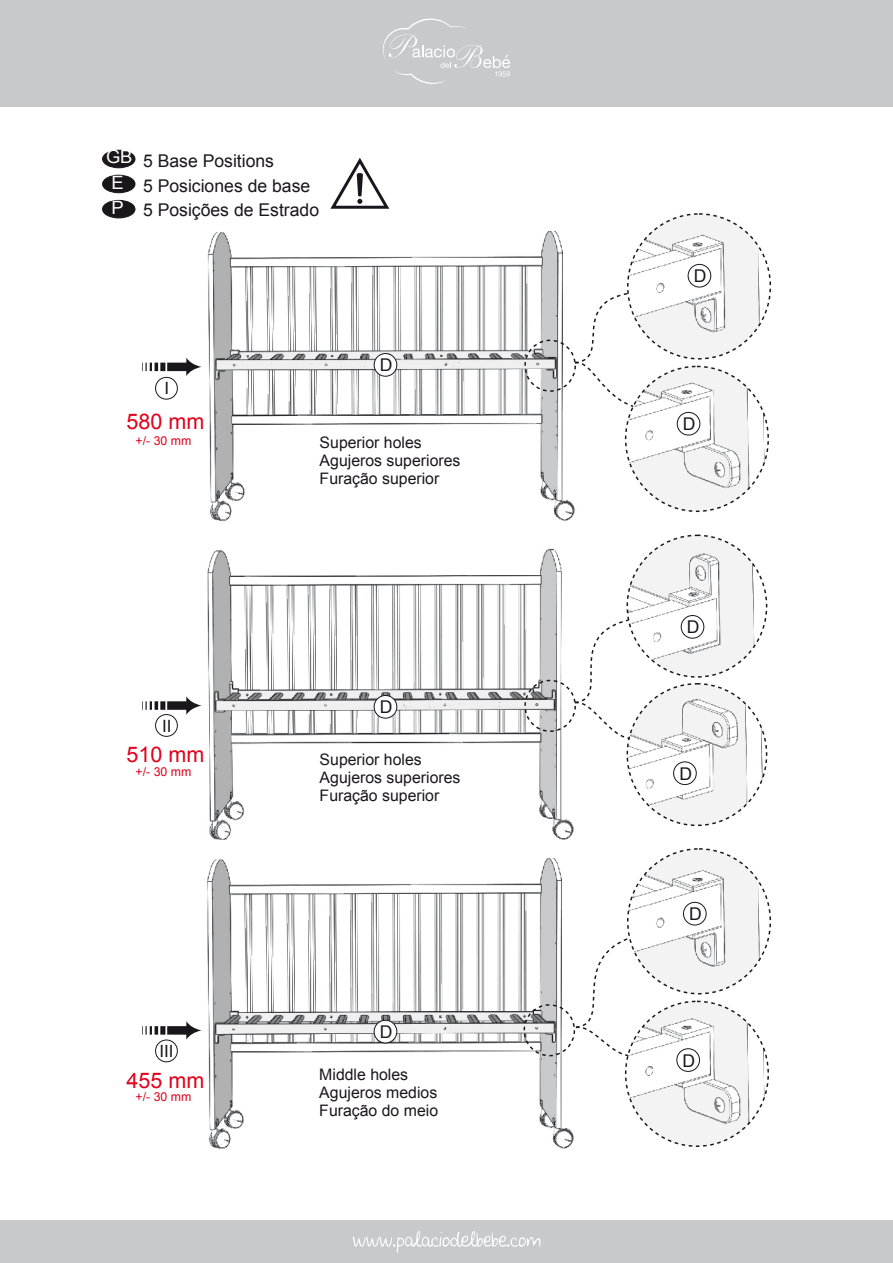
<style>
.page{position:relative;width:893px;height:1263px;background:#fff}
.page>*{position:absolute;margin:0;border:0;box-sizing:border-box;transform-origin:0 0}
.t1{font:21.6px "Arial";color:#e2001a}
.t2{font:18.3px/25.2px "Arial";color:#fff;text-align:center}
.t3{font:17.55px/24.6px "Arial";color:#1a171c}
.t4{font:16.95px "Arial";color:#1a171c}
.t5{font:15.9px/17.7px "Arial";color:#1a171c}
.t6{font:12.3px "Arial";color:#e2001a}
</style>
<div class="page">
<div style="left:0;top:0;width:893px;height:106px;background:#c8c9ca"></div>
<div style="left:0;top:1220px;width:893px;height:43px;background:#c8c9ca"></div>
<svg style="left:352px;top:1231px;width:188px;height:22px"></svg>
<svg style="left:383px;top:19px;width:127px;height:65px"></svg>
<img style="left:201px;top:858px;width:373px;height:292px">
<svg style="left:330px;top:158px;width:60px;height:51px"></svg>
<div style="left:103px;top:150px;width:32px;height:18px;background:#1a171c;border-radius:50%"></div>
<div style="left:102px;top:150px;width:33px;height:18px;border:1px solid #1a171c;border-radius:50%"></div>
<div style="left:103px;top:175px;width:32px;height:18px;background:#1a171c;border-radius:50%"></div>
<div style="left:102px;top:175px;width:33px;height:18px;border:1px solid #1a171c;border-radius:50%"></div>
<div style="left:103px;top:200px;width:32px;height:18px;background:#1a171c;border-radius:50%"></div>
<div style="left:102px;top:200px;width:33px;height:18px;border:1px solid #1a171c;border-radius:50%"></div>
<img style="left:201px;top:548px;width:373px;height:292px">
<img style="left:201px;top:231px;width:374px;height:291px">
<div style="left:523px;top:1004px;width:52px;height:52px;border:1px dashed #1a171c;border-radius:50%"></div>
<div style="left:524px;top:680px;width:52px;height:52px;border:1px dashed #1a171c;border-radius:50%"></div>
<svg style="left:568px;top:936px;width:60px;height:121px"></svg>
<svg style="left:562px;top:618px;width:65px;height:122px"></svg>
<svg style="left:142px;top:1021px;width:59px;height:18px"></svg>
<img style="left:626px;top:1001px;width:142px;height:145px">
<img style="left:628px;top:849px;width:142px;height:145px">
<img style="left:627px;top:535px;width:140px;height:141px">
<img style="left:627px;top:684px;width:140px;height:141px">
<img style="left:628px;top:214px;width:142px;height:144px">
<svg style="left:142px;top:696px;width:59px;height:19px"></svg>
<svg style="left:142px;top:358px;width:59px;height:18px"></svg>
<div style="left:524px;top:340px;width:52px;height:52px;border:1px dashed #1a171c;border-radius:50%"></div>
<svg style="left:569px;top:292px;width:66px;height:116px"></svg>
<img style="left:626px;top:366px;width:142px;height:145px">
<div style="left:374px;top:354px;width:23px;height:22px;background:#fff;border-radius:50%"></div>
<div style="left:374px;top:353px;width:23px;height:24px;border:1px solid #1a171c;border-radius:50%"></div>
<div style="left:374px;top:695px;width:23px;height:23px;background:#fff;border-radius:50%"></div>
<div style="left:374px;top:695px;width:23px;height:23px;border:1px solid #1a171c;border-radius:50%"></div>
<div style="left:374px;top:1020px;width:23px;height:23px;background:#fff;border-radius:50%"></div>
<div style="left:374px;top:1020px;width:23px;height:23px;border:1px solid #1a171c;border-radius:50%"></div>
<div style="left:688px;top:264px;width:23px;height:23px;background:#fff;border-radius:50%"></div>
<div style="left:688px;top:264px;width:23px;height:23px;border:1px solid #1a171c;border-radius:50%"></div>
<div style="left:677px;top:412px;width:23px;height:23px;background:#fff;border-radius:50%"></div>
<div style="left:677px;top:412px;width:23px;height:23px;border:1px solid #1a171c;border-radius:50%"></div>
<div style="left:681px;top:615px;width:23px;height:23px;background:#fff;border-radius:50%"></div>
<div style="left:681px;top:615px;width:23px;height:24px;border:1px solid #1a171c;border-radius:50%"></div>
<div style="left:674px;top:762px;width:22px;height:22px;background:#fff;border-radius:50%"></div>
<div style="left:673px;top:761px;width:24px;height:24px;border:1px solid #1a171c;border-radius:50%"></div>
<div style="left:683px;top:902px;width:23px;height:23px;background:#fff;border-radius:50%"></div>
<div style="left:683px;top:902px;width:23px;height:23px;border:1px solid #1a171c;border-radius:50%"></div>
<div style="left:677px;top:1049px;width:22px;height:22px;background:#fff;border-radius:50%"></div>
<div style="left:676px;top:1048px;width:24px;height:24px;border:1px solid #1a171c;border-radius:50%"></div>
<div style="left:155px;top:377px;width:23px;height:23px;border:1px solid #1a171c;border-radius:50%"></div>
<div style="left:155px;top:714px;width:23px;height:23px;border:1px solid #1a171c;border-radius:50%"></div>
<div style="left:155px;top:1040px;width:23px;height:22px;border:1px solid #1a171c;border-radius:50%"></div>
<p class="t2" style="left:106px;top:144px;width:28px">GB<br>E<br>P</p>
<p class="t3" style="left:143px;top:149px;width:178px">5 Base Positions<br>5 Posiciones de base<br>5 Posições de Estrado</p>
<p class="t4" style="left:164px;top:377px;width:6px">I</p>
<h1 class="t1" style="left:127px;top:407px;width:79px">580 mm</h1>
<p class="t3" style="left:380px;top:353px;width:14px">D</p>
<p class="t6" style="left:136px;top:432px;width:57px">+/- 30 mm</p>
<p class="t4" style="left:162px;top:714px;width:11px">II</p>
<h1 class="t1" style="left:127px;top:741px;width:79px">510 mm</h1>
<p class="t6" style="left:136px;top:763px;width:57px">+/- 30 mm</p>
<p class="t4" style="left:159px;top:1040px;width:16px">III</p>
<h1 class="t1" style="left:127px;top:1067px;width:79px">455 mm</h1>
<p class="t6" style="left:136px;top:1088px;width:57px">+/- 30 mm</p>
<p class="t5" style="left:320px;top:434px;width:142px">Superior holes<br>Agujeros superiores<br>Furação superior</p>
<p class="t3" style="left:380px;top:695px;width:14px">D</p>
<p class="t5" style="left:320px;top:751px;width:142px">Superior holes<br>Agujeros superiores<br>Furação superior</p>
<p class="t3" style="left:380px;top:1020px;width:14px">D</p>
<p class="t5" style="left:319px;top:1066px;width:120px">Middle holes<br>Agujeros medios<br>Furação do meio</p>
<p class="t3" style="left:694px;top:264px;width:14px">D</p>
<p class="t3" style="left:683px;top:412px;width:14px">D</p>
<p class="t3" style="left:687px;top:615px;width:14px">D</p>
<p class="t3" style="left:679px;top:761px;width:14px">D</p>
<p class="t3" style="left:689px;top:902px;width:14px">D</p>
<p class="t3" style="left:683px;top:1048px;width:14px">D</p>
</div>
